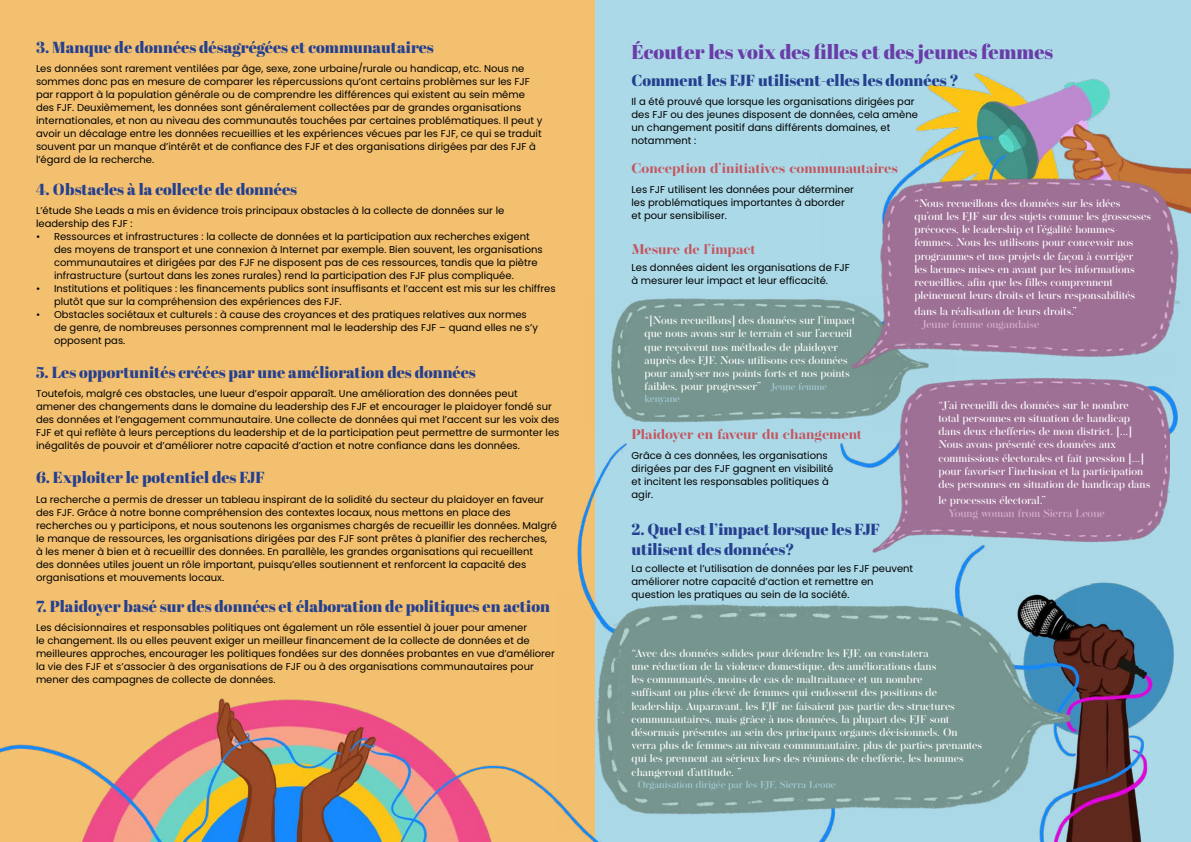
<style>
.page{position:relative;width:1191px;height:842px;background:#fff}
.page>*{position:absolute;margin:0;border:0;box-sizing:border-box;transform-origin:0 0}
.t1{font:20px "Abril Fatface";color:#6a3ca8}
.t2{font:16px/19.2px "Abril Fatface";color:#25408f}
.t3{font:700 14px "Operetta 18";color:#c4565f}
.t4{font:500 11px/13.2px "Operetta 18";color:#fff}
.t5{font:500 11px "Operetta 18";color:#d7b1d0}
.t6{font:10px/13px "Poppins";color:#000}
.t7{font:500 10px "Operetta 18";color:#a4cdda}
.t8{font:500 10px "Operetta 18";letter-spacing:-.02em;color:#a4cdda}
.s1{font-size:10px;color:#a4cdda}
</style>
<div class="page">
<img style="left:0;top:0;width:1191px;height:842px">
<img style="left:584px;top:296px;width:288px;height:134px">
<img style="left:821px;top:152px;width:370px;height:223px">
<img style="left:872px;top:355px;width:297px;height:207px">
<img style="left:557px;top:592px;width:517px;height:246px">
<h2 class="t2" style="left:36px;top:37px;width:399px">3. Manque de données désagrégées et communautaires</h2>
<p class="t6" style="left:36px;top:62px;width:508px">Les données sont rarement ventilées par âge, sexe, zone urbaine/rurale ou handicap, etc. Nous ne sommes donc pas en mesure de comparer les répercussions qu’ont certains problèmes sur les FJF par rapport à la population générale ou de comprendre les différences qui existent au sein même des FJF. Deuxièmement, les données sont généralement collectées par de grandes organisations internationales, et non au niveau des communautés touchées par certaines problématiques. Il peut y avoir un décalage entre les données recueillies et les expériences vécues par les FJF, ce qui se traduit souvent par un manque d’intérêt et de confiance des FJF et des organisations dirigées par des FJF à l’égard de la recherche.</p>
<h2 class="t2" style="left:36px;top:179px;width:263px">4. Obstacles à la collecte de données</h2>
<p class="t6" style="left:36px;top:204px;width:470px">L’étude She Leads a mis en évidence trois principaux obstacles à la collecte de données sur le leadership des FJF :</p>
<p class="t6" style="left:54px;top:230px;width:490px;text-indent:-18px">• Ressources et infrastructures : la collecte de données et la participation aux recherches exigent des moyens de transport et une connexion à Internet par exemple. Bien souvent, les organisations communautaires et dirigées par des FJF ne disposent pas de ces ressources, tandis que la piètre infrastructure (surtout dans les zones rurales) rend la participation des FJF plus compliquée.</p>
<p class="t6" style="left:54px;top:282px;width:503px;text-indent:-18px">• Institutions et politiques : les financements publics sont insuffisants et l’accent est mis sur les chiffres plutôt que sur la compréhension des expériences des FJF.</p>
<p class="t6" style="left:54px;top:308px;width:485px;text-indent:-18px">• Obstacles sociétaux et culturels : à cause des croyances et des pratiques relatives aux normes de genre, de nombreuses personnes comprennent mal le leadership des FJF – quand elles ne s’y opposent pas.</p>
<h2 class="t2" style="left:36px;top:362px;width:441px">5. Les opportunités créées par une amélioration des données</h2>
<p class="t6" style="left:36px;top:387px;width:525px">Toutefois, malgré ces obstacles, une lueur d’espoir apparaît. Une amélioration des données peut amener des changements dans le domaine du leadership des FJF et encourager le plaidoyer fondé sur des données et l’engagement communautaire. Une collecte de données qui met l’accent sur les voix des FJF et qui reflète à leurs perceptions du leadership et de la participation peut permettre de surmonter les inégalités de pouvoir et d’améliorer notre capacité d’action et notre confiance dans les données.</p>
<h2 class="t2" style="left:36px;top:467px;width:230px">6. Exploiter le potentiel des FJF</h2>
<p class="t6" style="left:36px;top:493px;width:522px">La recherche a permis de dresser un tableau inspirant de la solidité du secteur du plaidoyer en faveur des FJF. Grâce à notre bonne compréhension des contextes locaux, nous mettons en place des recherches ou y participons, et nous soutenons les organismes chargés de recueillir les données. Malgré le manque de ressources, les organisations dirigées par des FJF sont prêtes à planifier des recherches,<br>à les mener à bien et à recueillir des données. En parallèle, les grandes organisations qui recueillent<br>des données utiles jouent un rôle important, puisqu’elles soutiennent et renforcent la capacité des organisations et mouvements locaux.</p>
<h2 class="t2" style="left:36px;top:596px;width:515px">7. Plaidoyer basé sur des données et élaboration de politiques en action</h2>
<p class="t6" style="left:36px;top:621px;width:520px">Les décisionnaires et responsables politiques ont également un rôle essentiel à jouer pour amener<br>le changement. Ils ou elles peuvent exiger un meilleur financement de la collecte de données et de meilleures approches, encourager les politiques fondées sur des données probantes en vue d’améliorer la vie des FJF et s’associer à des organisations de FJF ou à des organisations communautaires pour mener des campagnes de collecte de données.</p>
<h1 class="t1" style="left:631px;top:38px;width:423px">Écouter les voix des filles et des jeunes femmes</h1>
<h2 class="t2" style="left:631px;top:70px;width:329px">Comment les FJF utilisent-elles les données ?</h2>
<p class="t6" style="left:631px;top:96px;width:288px">Il a été prouvé que lorsque les organisations dirigées par des FJF ou des jeunes disposent de données, cela amène un changement positif dans différents domaines, et notamment :</p>
<h3 class="t3" style="left:631px;top:160px;width:268px">Conception d’initiatives communautaires</h3>
<p class="t6" style="left:631px;top:183px;width:224px">Les FJF utilisent les données pour déterminer les problématiques importantes à aborder et pour sensibiliser.</p>
<h3 class="t3" style="left:631px;top:241px;width:125px">Mesure de l’impact</h3>
<p class="t6" style="left:631px;top:261px;width:220px">Les données aident les organisations de FJF à mesurer leur impact et leur efficacité.</p>
<p class="t4" style="left:644px;top:314px;width:212px">“[Nous recueillons] des données sur l’impact que nous avons sur le terrain et sur l’accueil que reçoivent nos méthodes de plaidoyer auprès des FJF. Nous utilisons ces données pour analyser nos points forts et nos points faibles, pour progresser” <span class="s1">- Jeune femme</span></p>
<p class="t8" style="left:644px;top:393px;width:37px">kenyane</p>
<h3 class="t3" style="left:631px;top:426px;width:232px">Plaidoyer en faveur du changement</h3>
<p class="t6" style="left:631px;top:449px;width:203px">Grâce à ces données, les organisations dirigées par des FJF gagnent en visibilité et incitent les responsables politiques à agir.</p>
<h2 class="t2" style="left:631px;top:520px;width:250px">2. Quel est l’impact lorsque les FJF utilisent des données?</h2>
<p class="t4" style="left:914px;top:196px;width:238px">“Nous recueillons des données sur les idées qu’ont les FJF sur des sujets comme les grossesses précoces, le leadership et l’égalité hommes&shy;femmes. Nous les utilisons pour concevoir nos programmes et nos projets de façon à corriger<br>les lacunes mises en avant par les informations recueillies, afin que les filles comprennent pleinement leurs droits et leurs responsabilités</p>
<p class="t4" style="left:914px;top:304px;width:164px">dans la réalisation de leurs droits.”</p>
<p class="t5" style="left:914px;top:318px;width:126px">- Jeune femme ougandaise</p>
<p class="t4" style="left:938px;top:398px;width:213px">“J’ai recueilli des données sur le nombre total personnes en situation de handicap dans deux chefferies de mon district. [...] Nous avons présenté ces données aux commissions électorales et fait pression [...] pour favoriser l’inclusion et la participation des personnes en situation de handicap dans</p>
<p class="t4" style="left:938px;top:493px;width:109px">le processus électoral.”</p>
<p class="t5" style="left:941px;top:507px;width:164px">- Young woman from Sierra Leone</p>
<p class="t6" style="left:631px;top:562px;width:283px">La collecte et l’utilisation de données par les FJF peuvent améliorer notre capacité d’action et remettre en question les pratiques au sein de la société.</p>
<p class="t4" style="left:631px;top:646px;width:352px">“Avec des données solides pour défendre les FJF, on constatera<br>une réduction de la violence domestique, des améliorations dans<br>les communautés, moins de cas de maltraitance et un nombre<br>suffisant ou plus élevé de femmes qui endossent des positions de leadership. Auparavant, les FJF ne faisaient pas partie des structures communautaires, mais grâce à nos données, la plupart des FJF sont désormais présentes au sein des principaux organes décisionnels. On verra plus de femmes au niveau communautaire, plus de parties prenantes qui les prennent au sérieux lors des réunions de chefferie, les hommes changeront d’attitude. ”</p>
<p class="t7" style="left:631px;top:778px;width:206px">- Organisation dirigée par les FJF, Sierra Leone</p>
</div>
